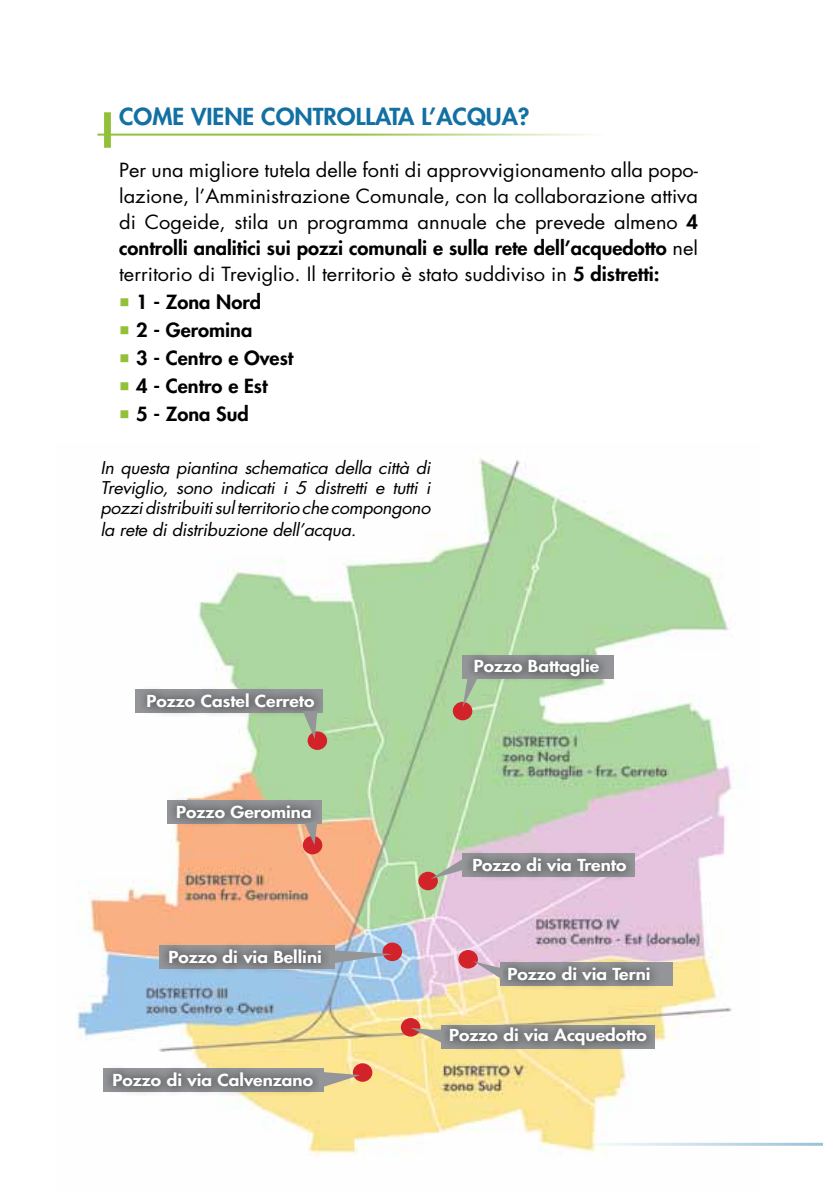
<style>
.page{position:relative;width:823px;height:1191px;background:#fff}
.page>*{position:absolute;margin:0;border:0;box-sizing:border-box;transform-origin:0 0}
.t1{font:800 22.8px "Futura";color:#1270a3;scale:1.05 1}
.t2{font:19px/26px "Futura";color:#000;text-align:justify;scale:1.05 1}
.t3{font:800 19px "Futura";color:#000;scale:1.05 1}
.t4{font:italic 17.2px/20px "Futura";letter-spacing:-.02em;color:#000;text-align:justify;scale:1.05 1}
.t5{font:800 16px "Futura";color:#fff;scale:1.17 1}
.s1{font-weight:800}
.s2{font-family:"Arial Unicode MS";font-weight:400;font-size:18px;color:#92c039}
</style>
<div class="page">
<img style="left:77px;top:458px;width:683px;height:697px">
<hr style="left:589px;top:1142px;width:233px;height:3px;background:#1270a3">
<hr style="left:97px;top:134px;width:506px;height:2px;background:#92c039">
<svg style="left:104px;top:112px;width:7px;height:36px"></svg>
<div style="left:439px;top:1017px;width:218px;height:39px;background:#000;opacity:.75"></div>
<div style="left:103px;top:1062px;width:220px;height:35px;background:#000;opacity:.75"></div>
<div style="left:307px;top:731px;width:20px;height:19px;background:#d2232a;border-radius:50%"></div>
<div style="left:452px;top:702px;width:20px;height:18px;background:#d2232a;border-radius:50%"></div>
<div style="left:302px;top:836px;width:20px;height:18px;background:#d2232a;border-radius:50%"></div>
<div style="left:418px;top:871px;width:19px;height:19px;background:#d2232a;border-radius:50%"></div>
<div style="left:382px;top:942px;width:20px;height:19px;background:#d2232a;border-radius:50%"></div>
<div style="left:458px;top:950px;width:19px;height:18px;background:#d2232a;border-radius:50%"></div>
<div style="left:400px;top:1018px;width:20px;height:18px;background:#d2232a;border-radius:50%"></div>
<div style="left:352px;top:1063px;width:20px;height:18px;background:#d2232a;border-radius:50%"></div>
<div style="left:462px;top:655px;width:151px;height:23px;background:#939598"></div>
<div style="left:464px;top:648px;width:145px;height:38px;background:#000;opacity:.75"></div>
<div style="left:137px;top:683px;width:188px;height:35px;background:#000;opacity:.75"></div>
<div style="left:167px;top:795px;width:155px;height:34px;background:#000;opacity:.75"></div>
<div style="left:462px;top:847px;width:175px;height:35px;background:#000;opacity:.75"></div>
<div style="left:500px;top:962px;width:172px;height:23px;background:#939598"></div>
<div style="left:498px;top:956px;width:162px;height:35px;background:#000;opacity:.75"></div>
<div style="left:159px;top:939px;width:173px;height:35px;background:#000;opacity:.75"></div>
<svg style="left:462px;top:676px;width:16px;height:31px"></svg>
<svg style="left:303px;top:711px;width:14px;height:28px"></svg>
<svg style="left:304px;top:821px;width:13px;height:24px"></svg>
<svg style="left:430px;top:859px;width:35px;height:20px"></svg>
<svg style="left:410px;top:1028px;width:33px;height:15px"></svg>
<svg style="left:318px;top:1071px;width:42px;height:17px"></svg>
<svg style="left:329px;top:950px;width:63px;height:14px"></svg>
<svg style="left:473px;top:961px;width:29px;height:18px"></svg>
<p class="t1" style="left:119px;top:101px;width:164px">COME viene CONTROLL</p>
<p class="t1" style="left:375px;top:101px;width:75px">ATa l’acqua</p>
<p class="t1" style="left:517px;top:101px;width:13px">?</p>
<p class="t2" style="left:119px;top:157px;width:552px">Per una migliore tutela delle fonti di approvvigionamento alla popo&shy;lazione, l’Amministrazione Comunale, con la collaborazione attiva di Cogeide, stila un programma annuale che prevede almeno <span class="s1">4 controlli analitici sui pozzi comunali e sulla rete dell’acquedotto</span> nel territorio di Treviglio. Il territorio è stato suddiviso in <span class="s1">5 distretti:</span></p>
<p class="t3" style="left:119px;top:289px;width:137px"><span class="s2">■</span> 1 - Zona Nord</p>
<p class="t3" style="left:119px;top:317px;width:128px"><span class="s2">■</span> 2 - Geromina</p>
<p class="t3" style="left:119px;top:345px;width:168px"><span class="s2">■</span> 3 - Centro e Ovest</p>
<p class="t3" style="left:119px;top:373px;width:143px"><span class="s2">■</span> 4 - Centro e Est</p>
<p class="t3" style="left:119px;top:401px;width:125px"><span class="s2">■</span> 5 - Zona Sud</p>
<p class="t4" style="left:100px;top:457px;width:316px">In questa piantina schematica della città di Treviglio, sono indicati i 5 distretti e tutti i pozzi distribuiti sul territorio che compongono</p>
<p class="t4" style="left:100px;top:519px;width:245px">la rete di distribuzione dell’acqua.</p>
<p class="t5" style="left:146px;top:690px;width:145px">Pozzo Castel Cerreto</p>
<p class="t5" style="left:176px;top:801px;width:117px">Pozzo Geromina</p>
<p class="t5" style="left:168px;top:946px;width:133px">Pozzo di via Bellini</p>
<p class="t5" style="left:112px;top:1069px;width:173px">Pozzo di via Calvenzano</p>
<p class="t5" style="left:473px;top:655px;width:109px">Pozzo Battaglie</p>
<p class="t5" style="left:472px;top:854px;width:133px">Pozzo di via Trento</p>
<p class="t5" style="left:507px;top:963px;width:124px">Pozzo di via Terni</p>
<p class="t5" style="left:449px;top:1024px;width:170px">Pozzo di via Acquedotto</p>
</div>
